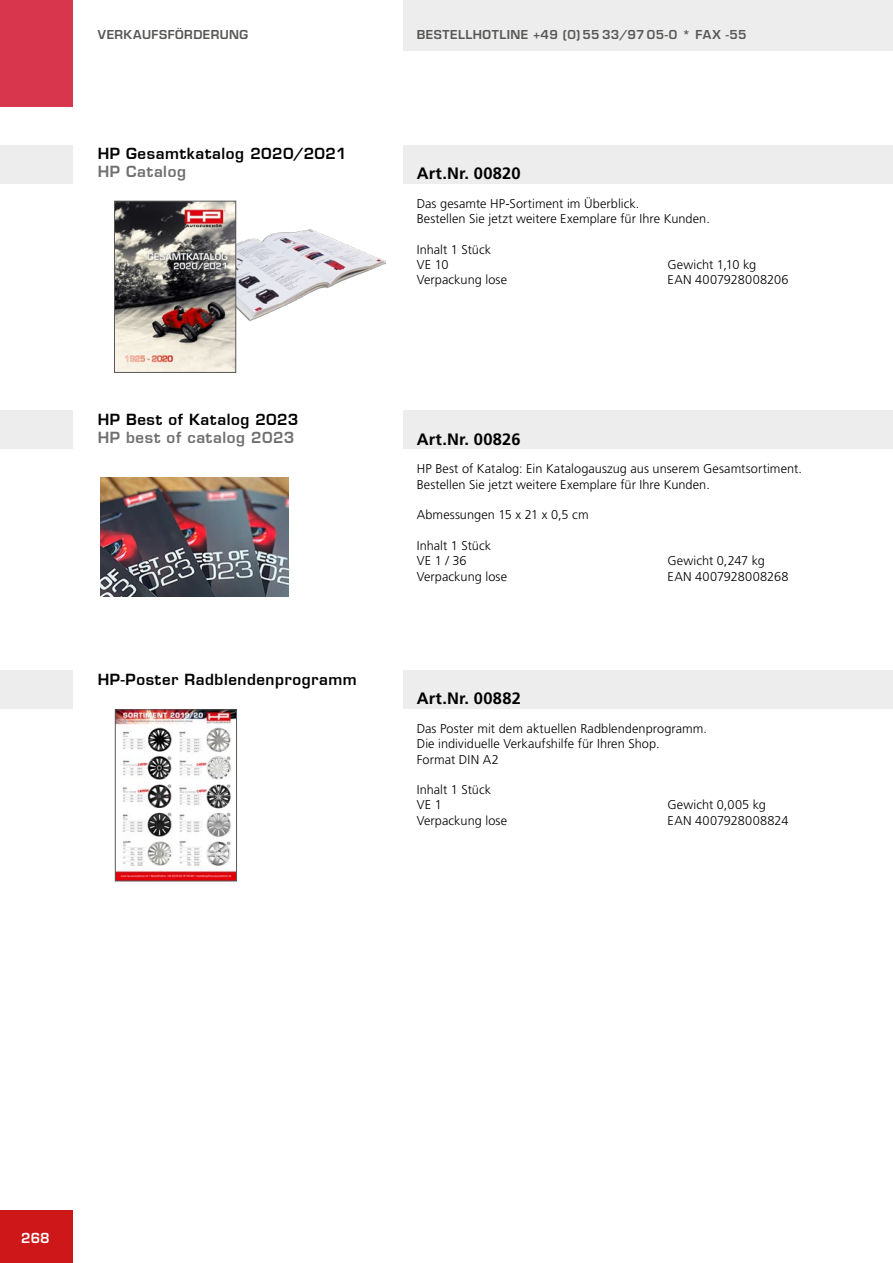
<style>
.page{position:relative;width:893px;height:1263px;background:#fff}
.page>*{position:absolute;margin:0;border:0;box-sizing:border-box;transform-origin:0 0}
.t1{font:700 16.5px "Frutiger LT Std";letter-spacing:.01em;color:#000}
.t2{font:600 15px "Eurostile LT";letter-spacing:.04em;color:#000}
.t3{font:600 15px "Eurostile LT";letter-spacing:.04em;color:#706f6f}
.t4{font:600 13.5px "Eurostile LT Std";color:#fff}
.t5{font:300 12.75px/15.3px "Frutiger LT Std";letter-spacing:.005em;color:#000}
.t6{font:300 12.75px "Frutiger LT Std";letter-spacing:.025em;color:#000}
.t7{font:600 12px "Eurostile LT Std";letter-spacing:.04em;color:#575756}
</style>
<div class="page">
<div style="left:0;top:0;width:72px;height:106px;background:#d8364d"></div>
<div style="left:0;top:1210px;width:72px;height:53px;background:#cd1719"></div>
<div style="left:404px;top:0;width:489px;height:51px;background:#ededed"></div>
<div style="left:0;top:670px;width:72px;height:38px;background:#ededed"></div>
<div style="left:404px;top:670px;width:489px;height:38px;background:#ededed"></div>
<img style="left:117px;top:712px;width:118px;height:167px">
<div style="left:115px;top:710px;width:122px;height:171px;border:1px solid #575756"></div>
<div style="left:0;top:145px;width:72px;height:38px;background:#ededed"></div>
<div style="left:404px;top:145px;width:489px;height:38px;background:#ededed"></div>
<img style="left:236px;top:220px;width:149px;height:110px">
<img style="left:116px;top:203px;width:118px;height:168px">
<div style="left:114px;top:201px;width:122px;height:172px;border:1px solid #575756"></div>
<img style="left:100px;top:478px;width:188px;height:118px">
<div style="left:0;top:411px;width:72px;height:38px;background:#ededed"></div>
<div style="left:404px;top:411px;width:489px;height:38px;background:#ededed"></div>
<p class="t7" style="left:98px;top:27px;width:152px">VERKAUFSFÖRDERUNG</p>
<p class="t7" style="left:417px;top:27px;width:331px">BESTELLHOTLINE +49 (0) 55 33/97 05-0 * FAX -55</p>
<p class="t2" style="left:98px;top:145px;width:250px">HP Gesamtkatalog 2020/2021</p>
<p class="t3" style="left:98px;top:163px;width:90px">HP Catalog</p>
<p class="t1" style="left:417px;top:164px;width:105px">Art.Nr. 00820</p>
<p class="t5" style="left:417px;top:196px;width:295px">Das gesamte HP-Sortiment im Überblick.<br>Bestellen Sie jetzt weitere Exemplare für Ihre Kunden.</p>
<p class="t5" style="left:417px;top:242px;width:76px">Inhalt 1 Stück<br>VE 10</p>
<p class="t5" style="left:668px;top:257px;width:90px">Gewicht 1,10 kg</p>
<p class="t5" style="left:417px;top:272px;width:92px">Verpackung lose</p>
<p class="t6" style="left:668px;top:273px;width:123px">EAN 4007928008206</p>
<p class="t2" style="left:98px;top:410px;width:202px">HP Best of Katalog 2023</p>
<p class="t3" style="left:98px;top:428px;width:198px">HP best of catalog 2023</p>
<p class="t1" style="left:417px;top:429px;width:105px">Art.Nr. 00826</p>
<p class="t5" style="left:417px;top:462px;width:387px">HP Best of Katalog: Ein Katalogauszug aus unserem Gesamtsortiment.<br>Bestellen Sie jetzt weitere Exemplare für Ihre Kunden.</p>
<p class="t5" style="left:417px;top:507px;width:173px">Abmessungen 15 x 21 x 0,5 cm</p>
<p class="t5" style="left:417px;top:538px;width:76px">Inhalt 1 Stück<br>VE 1 / 36</p>
<p class="t5" style="left:668px;top:553px;width:99px">Gewicht 0,247 kg</p>
<p class="t2" style="left:98px;top:670px;width:260px">HP-Poster Radblendenprogramm</p>
<p class="t5" style="left:417px;top:569px;width:92px">Verpackung lose</p>
<p class="t5" style="left:668px;top:569px;width:122px">EAN 4007928008268</p>
<p class="t1" style="left:417px;top:689px;width:106px">Art.Nr. 00882</p>
<p class="t5" style="left:417px;top:721px;width:292px">Das Poster mit dem aktuellen Radblendenprogramm.<br>Die individuelle Verkaufshilfe für Ihren Shop.<br>Format DIN A2</p>
<p class="t5" style="left:417px;top:782px;width:76px">Inhalt 1 Stück<br>VE 1</p>
<p class="t5" style="left:668px;top:798px;width:100px">Gewicht 0,005 kg</p>
<p class="t5" style="left:417px;top:813px;width:92px">Verpackung lose</p>
<p class="t6" style="left:668px;top:813px;width:122px">EAN 4007928008824</p>
<p class="t4" style="left:21px;top:1230px;width:30px">268</p>
</div>
